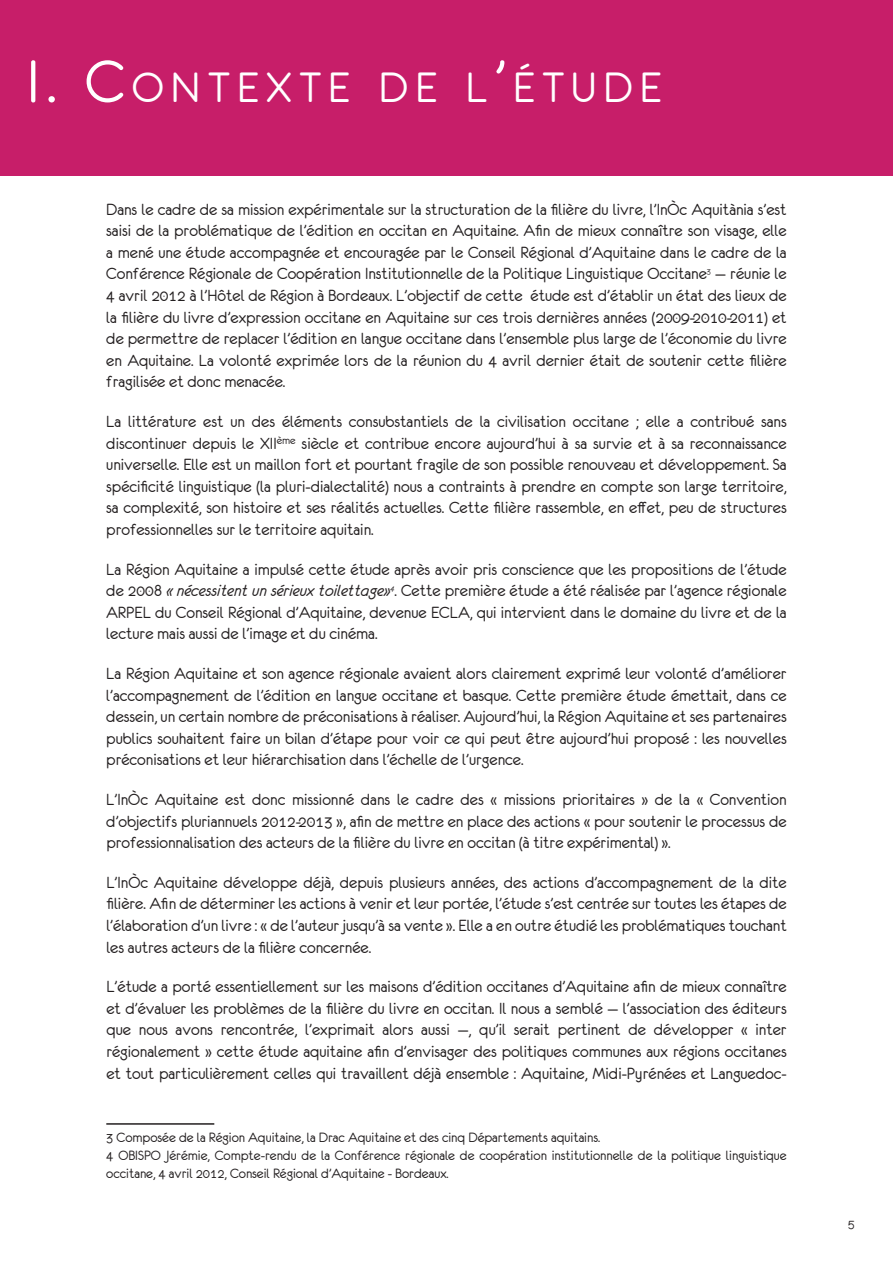
<style>
.page{position:relative;width:893px;height:1263px;background:#fff}
.page>*{position:absolute;margin:0;border:0;box-sizing:border-box;transform-origin:0 0}
.t1{font:47.25px "Eurofurenceregular";letter-spacing:.155em;color:#fff}
.t2{font:18px/21.6px "Eurofurenceregular";color:#231f20;text-align:justify}
.t3{font:15px/18px "Eurofurenceregular";color:#231f20}
.t4{font:13.5px "Eurofurenceregular";color:#231f20}
.s1{font-size:67.5px}
.s2{font-family:"Eurofurenceitalic"}
</style>
<div class="page">
<hr style="left:106px;top:1123px;width:108px;height:2px;background:#231f20">
<div style="left:0;top:0;width:893px;height:176px;background:#c71e69"></div>
<h1 class="t1" style="left:27px;top:64px;width:632px"><span class="s1">I. C</span>ONTEXTE DE L<span class="s1">’</span>ÉTUDE</h1>
<p class="t2" style="left:106px;top:198px;width:682px">Dans le cadre de sa mission expérimentale sur la structuration de la filière du livre, l’InÒc Aquitània s’est saisi de la problématique de l’édition en occitan en Aquitaine. Afin de mieux connaître son visage, elle a mené une étude accompagnée et encouragée par le Conseil Régional d’Aquitaine dans le cadre de la Conférence Régionale de Coopération Institutionnelle de la Politique Linguistique Occitane<sup>3</sup> — réunie le 4 avril 2012 à l’Hôtel de Région à Bordeaux. L’objectif de cette étude est d’établir un état des lieux de la filière du livre d’expression occitane en Aquitaine sur ces trois dernières années (2009-2010-2011) et de permettre de replacer l’édition en langue occitane dans l’ensemble plus large de l’économie du livre en Aquitaine. La volonté exprimée lors de la réunion du 4 avril dernier était de soutenir cette filière fragilisée et donc menacée.</p>
<p class="t2" style="left:106px;top:410px;width:682px">La littérature est un des éléments consubstantiels de la civilisation occitane ; elle a contribué sans discontinuer depuis le XII<sup>ème</sup> siècle et contribue encore aujourd’hui à sa survie et à sa reconnaissance universelle. Elle est un maillon fort et pourtant fragile de son possible renouveau et développement. Sa spécificité linguistique (la pluri-dialectalité) nous a contraints à prendre en compte son large territoire, sa complexité, son histoire et ses réalités actuelles. Cette filière rassemble, en effet, peu de structures professionnelles sur le territoire aquitain.</p>
<p class="t2" style="left:106px;top:558px;width:682px">La Région Aquitaine a impulsé cette étude après avoir pris conscience que les propositions de l’étude de 2008 <span class="s2">« nécessitent un sérieux toilettage»</span><sup>4</sup>. Cette première étude a été réalisée par l’agence régionale ARPEL du Conseil Régional d’Aquitaine, devenue ECLA, qui intervient dans le domaine du livre et de la lecture mais aussi de l’image et du cinéma.</p>
<p class="t2" style="left:106px;top:662px;width:682px">La Région Aquitaine et son agence régionale avaient alors clairement exprimé leur volonté d’améliorer l’accompagnement de l’édition en langue occitane et basque. Cette première étude émettait, dans ce dessein, un certain nombre de préconisations à réaliser. Aujourd’hui, la Région Aquitaine et ses partenaires publics souhaitent faire un bilan d’étape pour voir ce qui peut être aujourd’hui proposé : les nouvelles préconisations et leur hiérarchisation dans l’échelle de l’urgence.</p>
<p class="t2" style="left:106px;top:788px;width:682px">L’InÒc Aquitaine est donc missionné dans le cadre des « missions prioritaires » de la « Convention d’objectifs pluriannuels 2012-2013 », afin de mettre en place des actions « pour soutenir le processus de professionnalisation des acteurs de la filière du livre en occitan (à titre expérimental) ».</p>
<p class="t2" style="left:106px;top:871px;width:682px">L’InÒc Aquitaine développe déjà, depuis plusieurs années, des actions d’accompagnement de la dite filière. Afin de déterminer les actions à venir et leur portée, l’étude s’est centrée sur toutes les étapes de l’élaboration d’un livre : « de l’auteur jusqu’à sa vente ». Elle a en outre étudié les problématiques touchant les autres acteurs de la filière concernée.</p>
<p class="t2" style="left:106px;top:976px;width:682px">L’étude a porté essentiellement sur les maisons d’édition occitanes d’Aquitaine afin de mieux connaître et d’évaluer les problèmes de la filière du livre en occitan. Il nous a semblé — l’association des éditeurs que nous avons rencontrée, l’exprimait alors aussi —, qu’il serait pertinent de développer « inter régionalement » cette étude aquitaine afin d’envisager des politiques communes aux régions occitanes et tout particulièrement celles qui travaillent déjà ensemble : Aquitaine, Midi-Pyrénées et Languedoc-</p>
<p class="t3" style="left:106px;top:1128px;width:682px">3 Composée de la Région Aquitaine, la Drac Aquitaine et des cinq Départements aquitains.<br>4 OBISPO Jérémie, Compte-rendu de la Conférence régionale de coopération institutionnelle de la politique linguistique occitane, 4 avril 2012, Conseil Régional d’Aquitaine - Bordeaux.</p>
<p class="t4" style="left:848px;top:1217px;width:8px">5</p>
</div>
